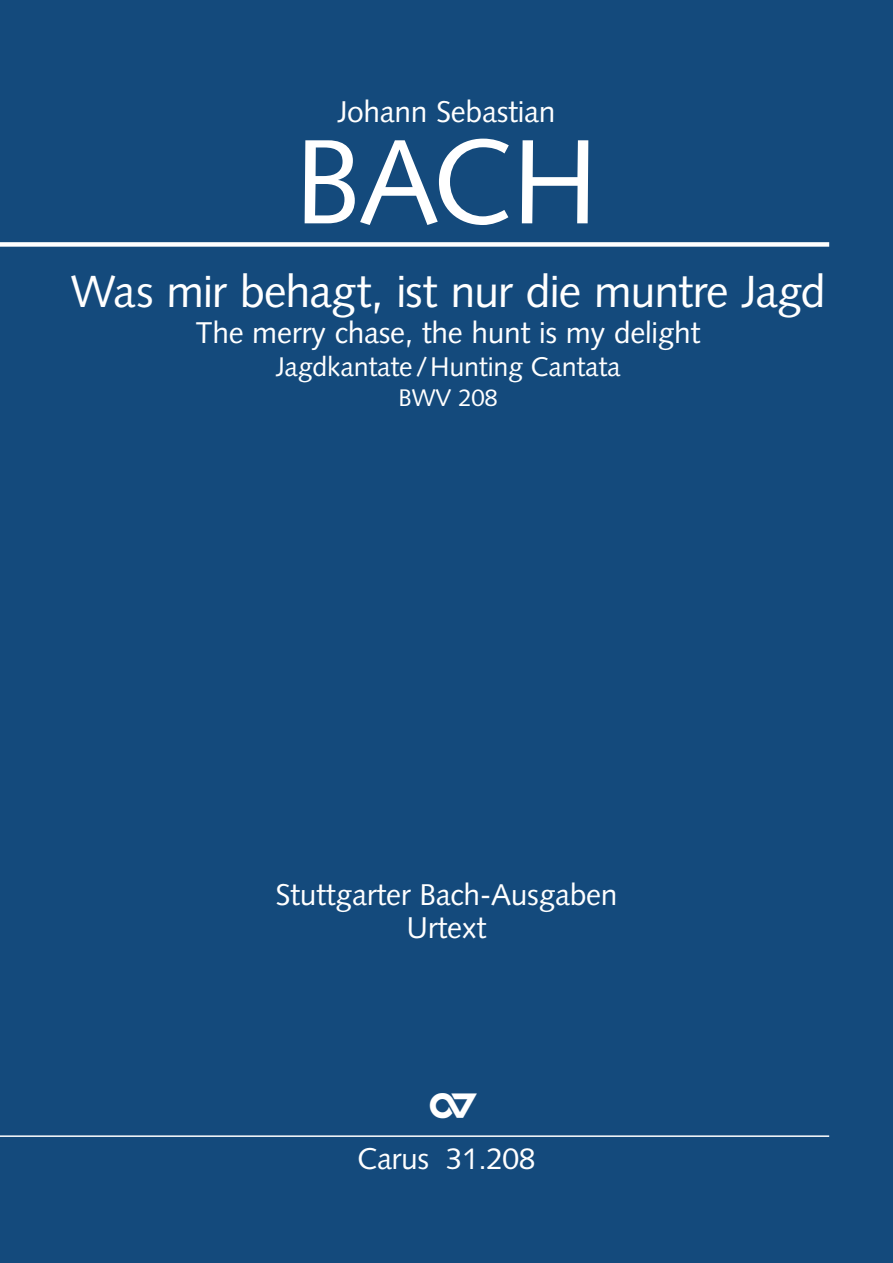
<style>
.page{position:relative;width:893px;height:1263px;background:#144a7c}
.page>*{position:absolute;margin:0;border:0;box-sizing:border-box;transform-origin:0 0}
.t1{font:120px "Syntax";color:#fff}
.t2{font:45px "Syntax";letter-spacing:-.025em;color:#fff}
.t3{font:30px/33px "Syntax";letter-spacing:-.01em;color:#fff;text-align:center}
.t4{font:30px "Carus Logo";color:#fff}
.t5{font:27px "Syntax";letter-spacing:-.01em;color:#fff}
.t6{font:24px "Syntax";letter-spacing:-.01em;color:#fff}
</style>
<div class="page">
<div style="left:0;top:242px;width:829px;height:5px;background:#fff"></div>
<hr style="left:0;top:1135px;width:829px;height:2px;background:#fff">
<p class="t3" style="left:337px;top:96px;width:220px">Johann Sebastian</p>
<h1 class="t1" style="left:295px;top:111px;width:305px">BACH</h1>
<h2 class="t2" style="left:71px;top:264px;width:757px">Was mir behagt, ist nur die muntre Jagd</h2>
<p class="t3" style="left:196px;top:316px;width:506px">The merry chase, the hunt is my delight</p>
<p class="t5" style="left:276px;top:350px;width:346px">Jagdkantate/Hunting Cantata</p>
<p class="t6" style="left:399px;top:383px;width:101px">BWV 208</p>
<p class="t3" style="left:275px;top:878px;width:344px">Stuttgarter Bach-Ausgaben<br>Urtext</p>
<p class="t4" style="left:428px;top:1090px;width:49px">C</p>
<p class="t3" style="left:357px;top:1143px;width:180px">Carus 31.208</p>
</div>
